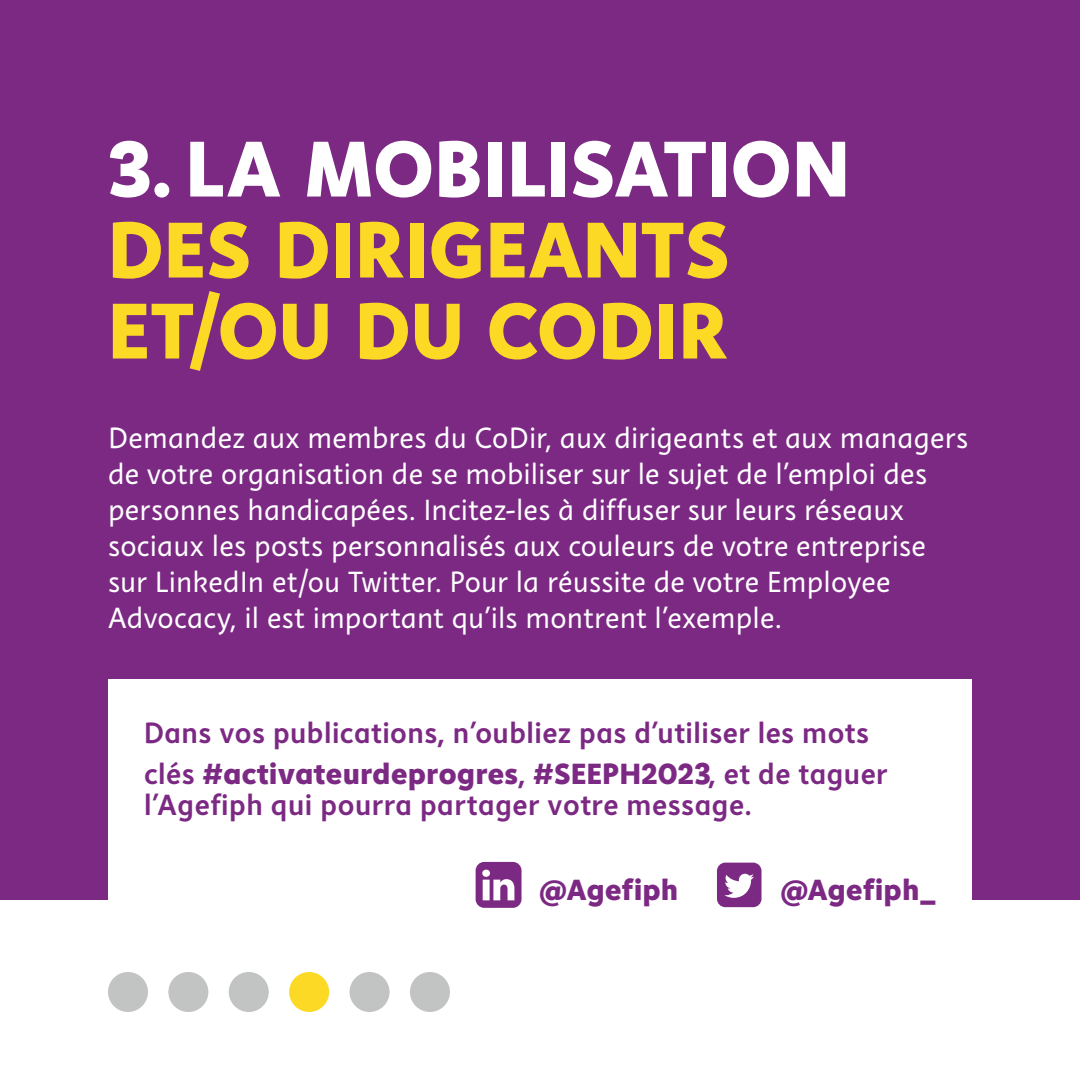
<style>
.page{position:relative;width:1080px;height:1080px;background:#fff}
.page>*{position:absolute;margin:0;border:0;box-sizing:border-box;transform-origin:0 0}
.t1{font:800 81px/81px "Instant 5";letter-spacing:.02em;color:#fbd924}
.t2{font:800 81px "Instant 5";letter-spacing:.015em;color:#fff}
.t3{font:30px/36px "Instant 3";letter-spacing:.01em;color:#fff}
.t4{font:30px "Instant 4 Slow";letter-spacing:.015em;color:#7c2984}
.t5{font:800 30px "Instant 5";letter-spacing:.02em;color:#7c2984}
.t6{font:800 30px "Instant 5";color:#7c2983}
.s1{font-family:"Instant 4 Slow";font-weight:400}
</style>
<div class="page">
<div style="left:0;top:0;width:1080px;height:900px;background:#7c2984"></div>
<div style="left:410px;top:972px;width:40px;height:40px;background:#c2c3c3;border-radius:50%"></div>
<div style="left:350px;top:972px;width:40px;height:40px;background:#c2c3c3;border-radius:50%"></div>
<div style="left:289px;top:972px;width:40px;height:40px;background:#fbd924;border-radius:50%"></div>
<div style="left:229px;top:972px;width:40px;height:40px;background:#c2c3c3;border-radius:50%"></div>
<div style="left:168px;top:972px;width:40px;height:40px;background:#c2c3c3;border-radius:50%"></div>
<div style="left:108px;top:972px;width:40px;height:40px;background:#c2c3c3;border-radius:50%"></div>
<div style="left:108px;top:679px;width:864px;height:231px;background:#fff"></div>
<svg style="left:476px;top:862px;width:46px;height:46px"></svg>
<svg style="left:717px;top:863px;width:45px;height:44px"></svg>
<h1 class="t2" style="left:108px;top:111px;width:743px">3. LA MOBILISATION</h1>
<h1 class="t1" style="left:108px;top:208px;width:623px">DES DIRIGEANTS<br>ET/OU DU CODIR</h1>
<p class="t3" style="left:108px;top:420px;width:862px">Demandez aux membres du CoDir, aux dirigeants et aux managers de votre organisation de se mobiliser sur le sujet de l’emploi des personnes handicapées. Incitez-les à diffuser sur leurs réseaux sociaux les posts personnalisés aux couleurs de votre entreprise sur LinkedIn et/ou Twitter. Pour la réussite de votre Employee Advocacy, il est important qu’ils montrent l’exemple.</p>
<p class="t4" style="left:144px;top:712px;width:727px">Dans vos publications, n’oubliez pas d’utiliser les mots</p>
<p class="t5" style="left:144px;top:752px;width:745px"><span class="s1">clés</span> #activateurdeprogres<span class="s1">,</span> #SEEPH202 <span class="s1">, et de taguer</span></p>
<p class="t4" style="left:144px;top:784px;width:609px">l’Agefiph qui pourra partager votre message.</p>
<p class="t6" style="left:694px;top:746px;width:18px">3</p>
<p class="t5" style="left:539px;top:868px;width:140px">@Agefiph</p>
<p class="t5" style="left:780px;top:868px;width:157px">@Agefiph_</p>
</div>
